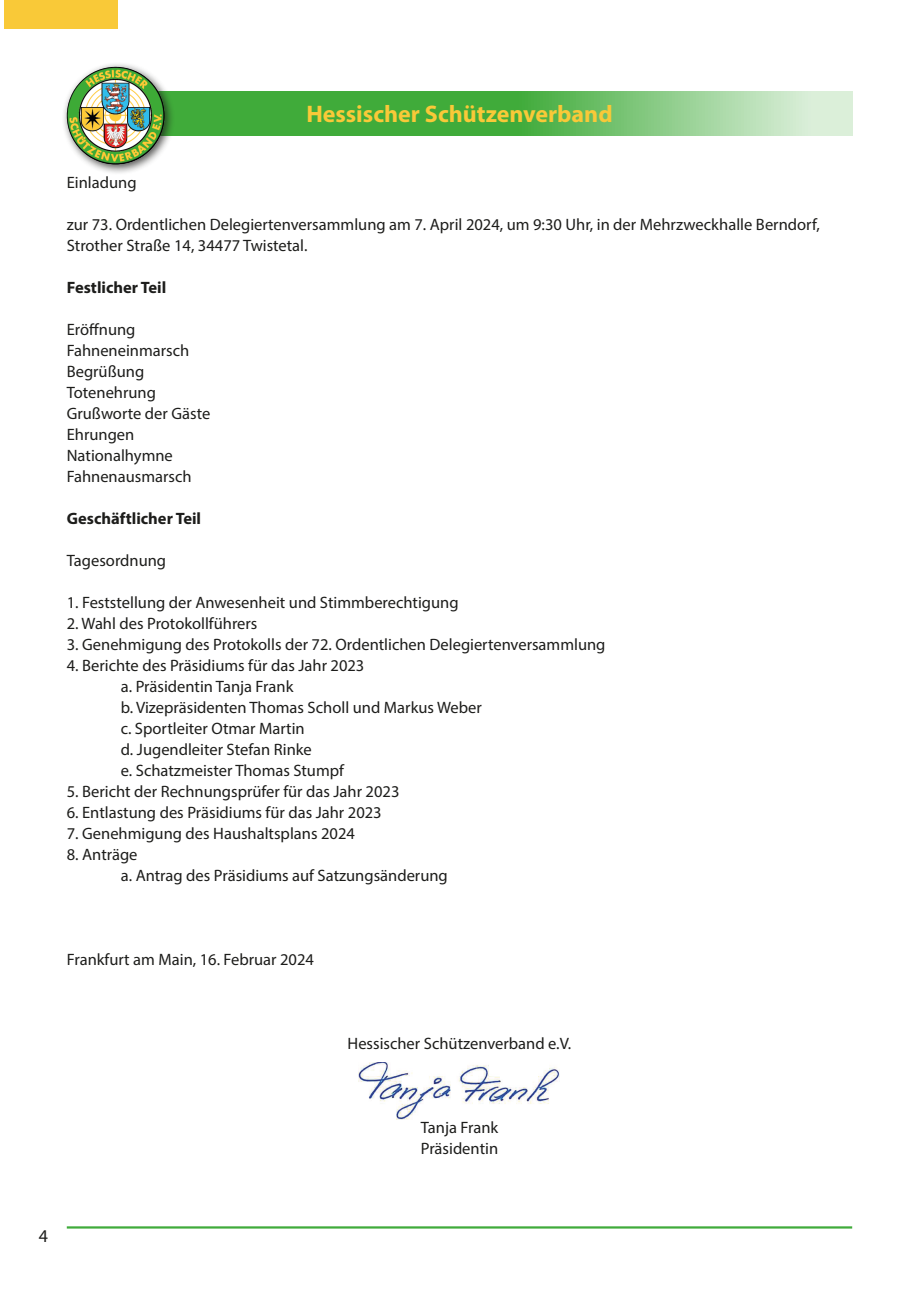
<style>
.page{position:relative;width:919px;height:1289px;background:#fff}
.page>*{position:absolute;margin:0;border:0;box-sizing:border-box;transform-origin:0 0}
.t1{font:700 24px "Myriad Pro";color:#f9c938}
.t2{font:18px "Myriad Pro";color:#1d1d1b}
.t3{font:16.5px/21px "Myriad Pro";color:#1d1d1b}
.t4{font:700 16.5px "Myriad Pro";color:#1d1d1b}
</style>
<div class="page">
<hr style="left:67px;top:1226px;width:785px;height:2px;background:#40ab3b">
<img style="left:358px;top:1062px;width:202px;height:57px">
<div style="left:4px;top:0;width:114px;height:29px;background:#f9c938"></div>
<svg style="left:175px;top:91px;width:677px;height:45px;background:#6abd66"></svg>
<div style="left:62px;top:62px;width:113px;height:113px;background:#1d1d1b;opacity:.75"></div>
<img style="left:67px;top:67px;width:98px;height:98px;border-radius:49px">
<p class="t1" style="left:306px;top:98px;width:308px">Hessischer Schützenverband</p>
<p class="t3" style="left:67px;top:171px;width:71px">Einladung</p>
<p class="t3" style="left:67px;top:213px;width:754px">zur 73. Ordentlichen Delegiertenversammlung am 7. April 2024, um 9:30 Uhr, in der Mehrzweckhalle Berndorf,<br>Strother Straße 14, 34477 Twistetal.</p>
<p class="t4" style="left:67px;top:276px;width:101px">Festlicher Teil</p>
<p class="t3" style="left:67px;top:318px;width:70px">Eröffnung</p>
<p class="t3" style="left:67px;top:339px;width:124px">Fahneneinmarsch</p>
<p class="t3" style="left:67px;top:360px;width:79px">Begrüßung</p>
<p class="t3" style="left:67px;top:381px;width:91px">Totenehrung</p>
<p class="t3" style="left:67px;top:402px;width:145px">Grußworte der Gäste</p>
<p class="t3" style="left:67px;top:423px;width:69px">Ehrungen</p>
<p class="t3" style="left:67px;top:444px;width:108px">Nationalhymne</p>
<p class="t3" style="left:67px;top:465px;width:126px">Fahnenausmarsch</p>
<p class="t4" style="left:67px;top:507px;width:136px">Geschäftlicher Teil</p>
<p class="t3" style="left:67px;top:549px;width:101px">Tagesordnung</p>
<p class="t3" style="left:67px;top:591px;width:393px">1. Feststellung der Anwesenheit und Stimmberechtigung</p>
<p class="t3" style="left:67px;top:612px;width:192px">2. Wahl des Protokollführers</p>
<p class="t3" style="left:67px;top:633px;width:540px">3. Genehmigung des Protokolls der 72. Ordentlichen Delegiertenversammlung</p>
<p class="t3" style="left:67px;top:654px;width:299px">4. Berichte des Präsidiums für das Jahr 2023</p>
<p class="t3" style="left:121px;top:675px;width:174px">a. Präsidentin Tanja Frank</p>
<p class="t3" style="left:121px;top:696px;width:362px">b. Vizepräsidenten Thomas Scholl und Markus Weber</p>
<p class="t3" style="left:121px;top:717px;width:185px">c. Sportleiter Otmar Martin</p>
<p class="t3" style="left:121px;top:738px;width:192px">d. Jugendleiter Stefan Rinke</p>
<p class="t3" style="left:121px;top:759px;width:225px">e. Schatzmeister Thomas Stumpf</p>
<p class="t3" style="left:67px;top:780px;width:334px">5. Bericht der Rechnungsprüfer für das Jahr 2023</p>
<p class="t3" style="left:67px;top:801px;width:316px">6. Entlastung des Präsidiums für das Jahr 2023</p>
<p class="t3" style="left:67px;top:822px;width:290px">7. Genehmigung des Haushaltsplans 2024</p>
<p class="t3" style="left:67px;top:843px;width:72px">8. Anträge</p>
<p class="t3" style="left:121px;top:864px;width:328px">a. Antrag des Präsidiums auf Satzungsänderung</p>
<p class="t3" style="left:67px;top:948px;width:249px">Frankfurt am Main, 16. Februar 2024</p>
<p class="t3" style="left:347px;top:1032px;width:225px">Hessischer Schützenverband e.V.</p>
<p class="t3" style="left:420px;top:1116px;width:79px">Tanja Frank</p>
<p class="t3" style="left:421px;top:1137px;width:79px">Präsidentin</p>
<p class="t2" style="left:39px;top:1224px;width:11px">4</p>
</div>
